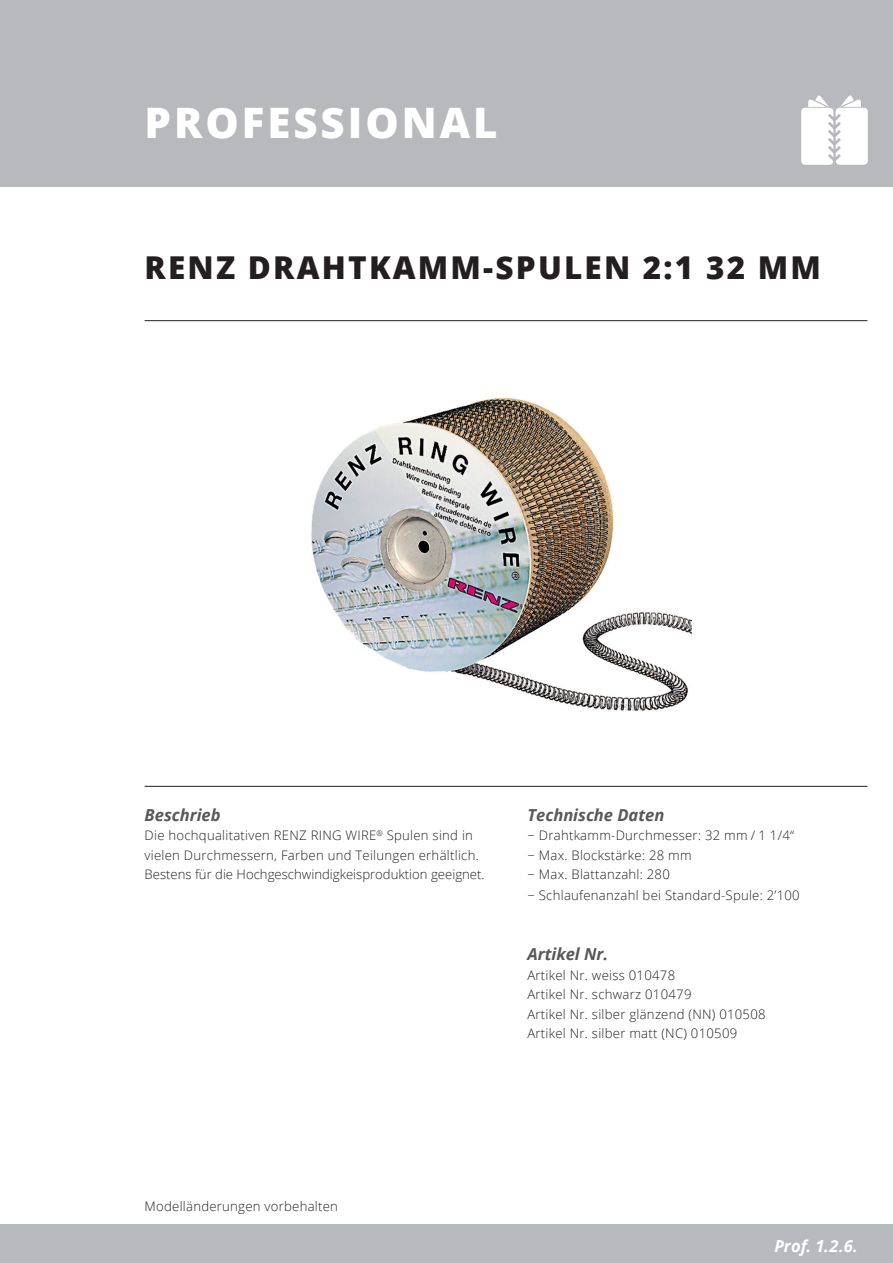
<style>
.page{position:relative;width:893px;height:1263px;background:#fff}
.page>*{position:absolute;margin:0;border:0;box-sizing:border-box;transform-origin:0 0}
.t1{font:800 42px "Open Sans";letter-spacing:.07em;color:#fff}
._01_Produkttiel{font:800 31.5px "Open Sans";letter-spacing:.07em;color:#231f20}
._02_Übertitel{font:italic 700 16.5px "Open Sans";color:#57585a}
._01_Produkttiel-2{font:italic 700 16.5px "Open Sans";color:#fff}
._03_lauftext{font:italic 700 16.5px "Open Sans";color:#57585a}
._03_lauftext-2{font:300 13.2px/19.5px "Open Sans";letter-spacing:.02em;color:#231f20}
</style>
<div class="page">
<img style="left:311px;top:398px;width:380px;height:313px">
<div style="left:0;top:1225px;width:893px;height:38px;background:#b8b9bc"></div>
<hr style="left:145px;top:320px;width:722px;height:1px;background:#231f20">
<hr style="left:145px;top:786px;width:722px;height:1px;background:#231f20">
<div style="left:0;top:0;width:893px;height:187px;background:#b8b9bc"></div>
<svg style="left:801px;top:95px;width:67px;height:70px"></svg>
<h1 class="t1" style="left:145px;top:91px;width:355px">PROFESSIONAL</h1>
<p class="_01_Produkttiel" style="left:145px;top:244px;width:678px">RENZ DRAHTKAMM-SPULEN 2:1 32 MM</p>
<p class="_02_Übertitel" style="left:145px;top:803px;width:78px">Beschrieb</p>
<p class="_03_lauftext-2" style="left:145px;top:825px;width:342px">Die hochqualitativen RENZ RING WIRE<sup>®</sup> Spulen sind in vielen Durchmessern, Farben und Teilungen erhältlich.<br>Bestens für die Hochgeschwindigkeisproduktion geeignet.</p>
<p class="_02_Übertitel" style="left:527px;top:803px;width:138px">Technische Daten</p>
<p class="_03_lauftext-2" style="left:527px;top:825px;width:268px">− Drahtkamm-Durchmesser: 32 mm / 1 1/4“</p>
<p class="_03_lauftext-2" style="left:527px;top:845px;width:166px">− Max. Blockstärke: 28 mm</p>
<p class="_03_lauftext-2" style="left:527px;top:864px;width:144px">− Max. Blattanzahl: 280</p>
<p class="_03_lauftext-2" style="left:527px;top:885px;width:274px">− Schlaufenanzahl bei Standard-Spule: 2’100</p>
<p class="_03_lauftext" style="left:527px;top:942px;width:82px">Artikel Nr.</p>
<p class="_03_lauftext-2" style="left:527px;top:965px;width:149px">Artikel Nr. weiss 010478</p>
<p class="_03_lauftext-2" style="left:527px;top:984px;width:166px">Artikel Nr. schwarz 010479</p>
<p class="_03_lauftext-2" style="left:527px;top:1004px;width:240px">Artikel Nr. silber glänzend (NN) 010508</p>
<p class="_03_lauftext-2" style="left:527px;top:1023px;width:211px">Artikel Nr. silber matt (NC) 010509</p>
<p class="_03_lauftext-2" style="left:145px;top:1196px;width:195px">Modelländerungen vorbehalten</p>
<p class="_01_Produkttiel-2" style="left:774px;top:1235px;width:85px">Prof. 1.2.6.</p>
</div>
